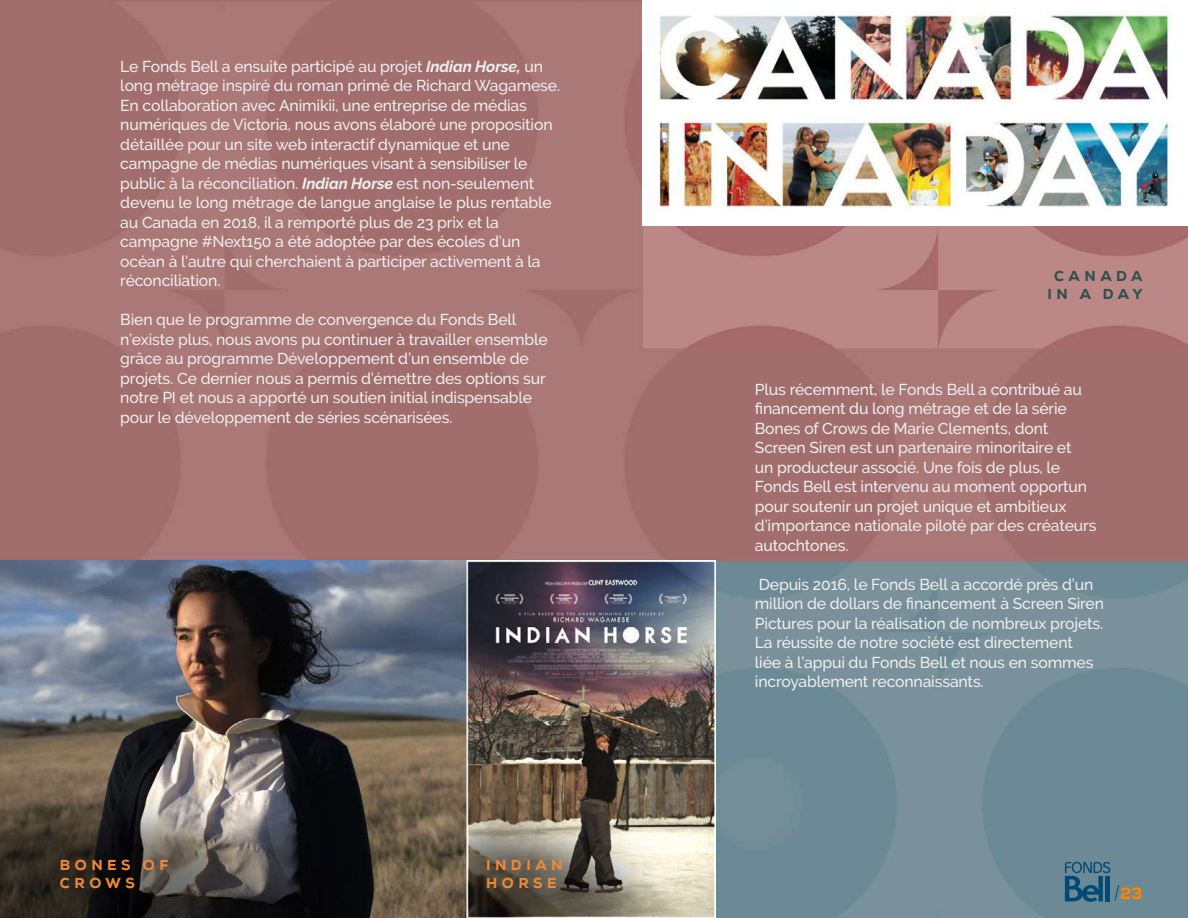
<style>
.page{position:relative;width:1188px;height:918px;background:#fff}
.page>*{position:absolute;margin:0;border:0;box-sizing:border-box;transform-origin:0 0}
.t1{font:800 16.5px "Nexa";color:#ff8400}
.t2{font:500 15.75px/19.5px "Raleway";letter-spacing:-.01em;color:#efefef}
.t3{font:800 14.4px/18px "Nexa";letter-spacing:.315em;color:#ed8939}
.t4{font:800 14.4px/18px "Nexa";letter-spacing:.315em;color:#2f504d;text-align:center}
.s1{font-weight:700;font-style:italic}
</style>
<div class="page">
<img style="left:0;top:0;width:1188px;height:918px">
<img style="left:0;top:561px;width:716px;height:357px">
<img style="left:643px;top:0;width:545px;height:226px">
<svg style="left:1065px;top:862px;width:55px;height:40px;background:#427189"></svg>
<hr style="left:1106px;top:876px;width:4px;height:25px;background:#014a77">
<p class="t2" style="left:120px;top:56px;width:441px">Le Fonds Bell a ensuite participé au projet <span class="s1">Indian Horse,</span> un long métrage inspiré du roman primé de Richard Wagamese.<br>En collaboration avec Animikii, une entreprise de médias numériques de Victoria, nous avons élaboré une proposition détaillée pour un site web interactif dynamique et une campagne de médias numériques visant à sensibiliser le public à la réconciliation. <span class="s1">Indian Horse</span> est non-seulement devenu le long métrage de langue anglaise le plus rentable au Canada en 2018, il a remporté plus de 23 prix et la campagne #Next150 a été adoptée par des écoles d’un océan à l’autre qui cherchaient à participer activement à la réconciliation.</p>
<p class="t2" style="left:120px;top:310px;width:429px">Bien que le programme de convergence du Fonds Bell n’existe plus, nous avons pu continuer à travailler ensemble grâce au programme Développement d’un ensemble de projets. Ce dernier nous a permis d’émettre des options sur notre PI et nous a apporté un soutien initial indispensable pour le développement de séries scénarisées.</p>
<p class="t3" style="left:60px;top:856px;width:110px">BONES OF<br>CROWS</p>
<p class="t3" style="left:486px;top:856px;width:78px">INDIAN<br>HORSE</p>
<p class="t4" style="left:1048px;top:267px;width:97px">CANADA<br>IN A DAY</p>
<p class="t2" style="left:755px;top:380px;width:343px">Plus récemment, le Fonds Bell a contribué au financement du long métrage et de la série Bones of Crows de Marie Clements, dont Screen Siren est un partenaire minoritaire et<br>un producteur associé. Une fois de plus, le Fonds Bell est intervenu au moment opportun pour soutenir un projet unique et ambitieux d’importance nationale piloté par des créateurs autochtones.</p>
<p class="t2" style="left:755px;top:575px;width:351px">Depuis 2016, le Fonds Bell a accordé près d’un million de dollars de financement à Screen Siren Pictures pour la réalisation de nombreux projets.<br>La réussite de notre société est directement<br>liée à l’appui du Fonds Bell et nous en sommes incroyablement reconnaissants.</p>
<p class="t1" style="left:1120px;top:883px;width:24px">23</p>
</div>
